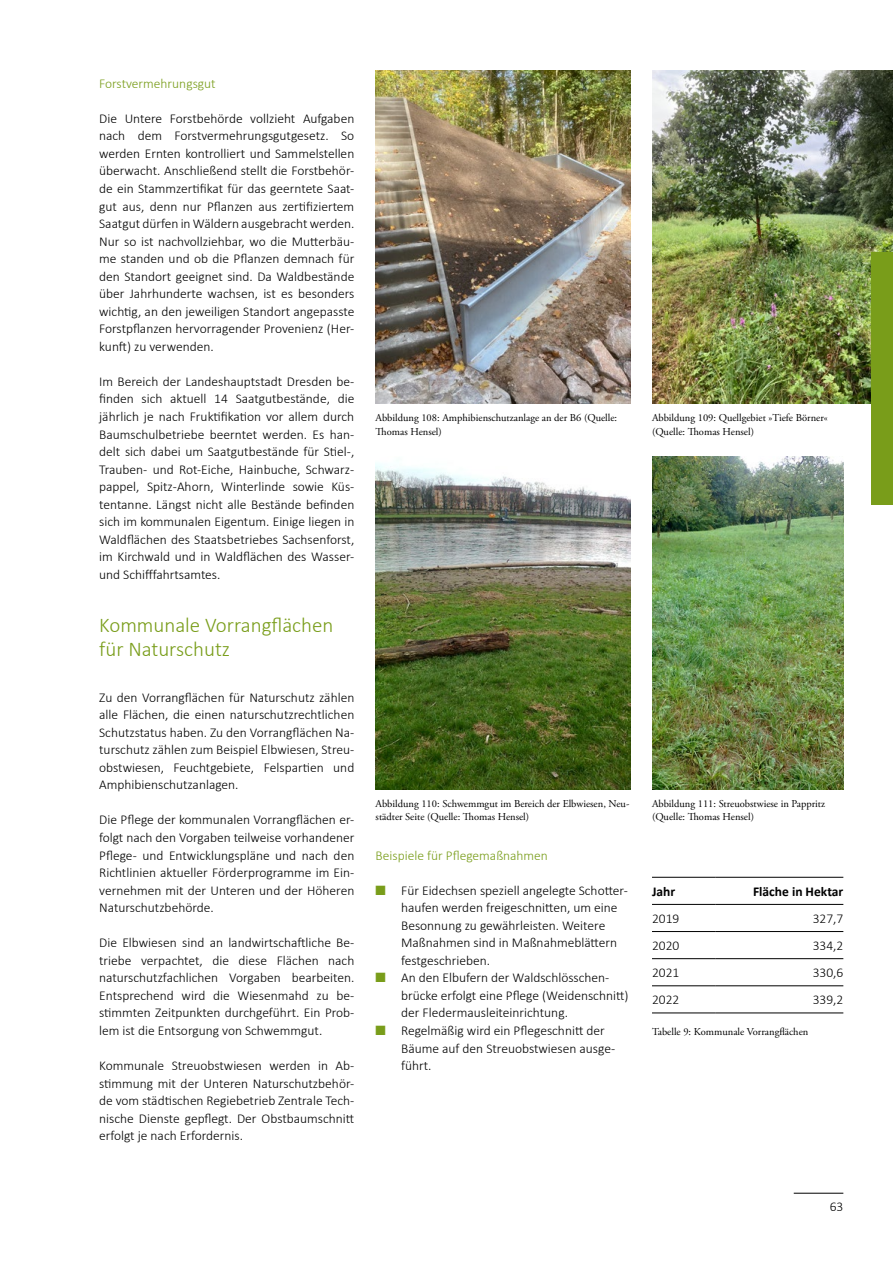
<style>
.page{position:relative;width:893px;height:1263px;background:#fff}
.page>*{position:absolute;margin:0;border:0;box-sizing:border-box;transform-origin:0 0}
.Überschrift_2__Ordnung{font:300 21px/24px "Calibri";color:#799d1a}
.Fließtext{font:300 13.5px/17.5px "Calibri";color:#000;text-align:justify}
.Aufzählung_GRÜN{font:300 13.5px/17.5px "Calibri";color:#000}
.Überschrift_3__Ordnung{font:300 13.5px "Calibri";color:#799d1a}
.Fließtext-2{font:700 13.5px "Calibri";color:#000}
.Bildunterschriften{font:10.5px/13.5px "Adobe Garamond Pro";color:#000}
.s1{color:#799d1a}
</style>
<div class="page">
<img style="left:376px;top:70px;width:255px;height:333px">
<img style="left:652px;top:70px;width:241px;height:334px">
<img style="left:376px;top:463px;width:255px;height:326px">
<img style="left:652px;top:456px;width:191px;height:333px">
<div style="left:872px;top:253px;width:21px;height:252px;background:#799d1a"></div>
<hr style="left:652px;top:877px;width:64px;height:1px;background:#000">
<hr style="left:716px;top:877px;width:127px;height:1px;background:#000">
<hr style="left:652px;top:904px;width:64px;height:1px;background:#000">
<hr style="left:716px;top:904px;width:127px;height:1px;background:#000">
<hr style="left:652px;top:931px;width:64px;height:1px;background:#000">
<hr style="left:716px;top:931px;width:127px;height:1px;background:#000">
<hr style="left:652px;top:958px;width:64px;height:1px;background:#000">
<hr style="left:716px;top:958px;width:127px;height:1px;background:#000">
<hr style="left:652px;top:985px;width:64px;height:1px;background:#000">
<hr style="left:716px;top:985px;width:127px;height:1px;background:#000">
<hr style="left:652px;top:1013px;width:64px;height:1px;background:#000">
<hr style="left:716px;top:1013px;width:127px;height:1px;background:#000">
<hr style="left:794px;top:1193px;width:49px;height:1px;background:#000">
<h3 class="Überschrift_3__Ordnung" style="left:99px;top:75px;width:118px">Forstvermehrungsgut</h3>
<p class="Fließtext" style="left:99px;top:109px;width:257px">Die Untere Forstbehörde vollzieht Aufgaben nach dem Forstvermehrungsgutgesetz. So werden Ernten kontrolliert und Sammelstellen überwacht. Anschließend stellt die Forstbehör&shy;de ein Stammzertifikat für das geerntete Saat&shy;gut aus, denn nur Pflanzen aus zertifiziertem Saatgut dürfen in Wäldern ausgebracht werden.<br>Nur so ist nachvollziehbar, wo die Mutterbäu&shy;me standen und ob die Pflanzen demnach für den Standort geeignet sind. Da Waldbestände über Jahrhunderte wachsen, ist es besonders wichtig, an den jeweiligen Standort angepasste Forstpflanzen hervorragender Provenienz (Her&shy;kunft) zu verwenden.</p>
<p class="Fließtext" style="left:99px;top:372px;width:257px">Im Bereich der Landeshauptstadt Dresden be&shy;finden sich aktuell 14 Saatgutbestände, die jährlich je nach Fruktifikation vor allem durch Baumschulbetriebe beerntet werden. Es han&shy;delt sich dabei um Saatgutbestände für Stiel-, Trauben- und Rot-Eiche, Hainbuche, Schwarz&shy;pappel, Spitz-Ahorn, Winterlinde sowie Küs&shy;tentanne. Längst nicht alle Bestände befinden sich im kommunalen Eigentum. Einige liegen in Waldflächen des Staatsbetriebes Sachsenforst, im Kirchwald und in Waldflächen des Wasser&shy;und Schifffahrtsamtes.</p>
<h2 class="Überschrift_2__Ordnung" style="left:99px;top:612px;width:236px">Kommunale Vorrangflächen für Naturschutz</h2>
<p class="Fließtext" style="left:99px;top:688px;width:257px">Zu den Vorrangflächen für Naturschutz zählen alle Flächen, die einen naturschutzrechtlichen Schutzstatus haben. Zu den Vorrangflächen Na&shy;turschutz zählen zum Beispiel Elbwiesen, Streu&shy;obstwiesen, Feuchtgebiete, Felspartien und Amphibienschutzanlagen.</p>
<p class="Fließtext" style="left:99px;top:811px;width:257px">Die Pflege der kommunalen Vorrangflächen er&shy;folgt nach den Vorgaben teilweise vorhandener Pflege- und Entwicklungspläne und nach den Richtlinien aktueller Förderprogramme im Ein&shy;vernehmen mit der Unteren und der Höheren Naturschutzbehörde.</p>
<p class="Fließtext" style="left:99px;top:934px;width:257px">Die Elbwiesen sind an landwirtschaftliche Be&shy;triebe verpachtet, die diese Flächen nach naturschutzfachlichen Vorgaben bearbeiten.<br>Entsprechend wird die Wiesenmahd zu be&shy;stimmten Zeitpunkten durchgeführt. Ein Prob&shy;lem ist die Entsorgung von Schwemmgut.</p>
<p class="Fließtext" style="left:99px;top:1057px;width:257px">Kommunale Streuobstwiesen werden in Ab&shy;stimmung mit der Unteren Naturschutzbehör&shy;de vom städtischen Regiebetrieb Zentrale Tech&shy;nische Dienste gepflegt. Der Obstbaumschnitt erfolgt je nach Erfordernis.</p>
<p class="Bildunterschriften" style="left:376px;top:411px;width:243px">Abbildung 108: Amphibienschutzanlage an der B6 (Quelle:<br>Thomas Hensel)</p>
<p class="Bildunterschriften" style="left:652px;top:411px;width:177px">Abbildung 109: Quellgebiet »Tiefe Börner« (Quelle: Thomas Hensel)</p>
<p class="Bildunterschriften" style="left:376px;top:797px;width:255px">Abbildung 110: Schwemmgut im Bereich der Elbwiesen, Neu&shy;städter Seite (Quelle: Thomas Hensel)</p>
<p class="Bildunterschriften" style="left:652px;top:797px;width:175px">Abbildung 111: Streuobstwiese in Pappritz (Quelle: Thomas Hensel)</p>
<h3 class="Überschrift_3__Ordnung" style="left:376px;top:847px;width:174px">Beispiele für Pflegemaßnahmen</h3>
<p class="Aufzählung_GRÜN" style="left:401px;top:881px;width:228px;text-indent:-26px"><span class="s1">■</span> Für Eidechsen speziell angelegte Schotter&shy;haufen werden freigeschnitten, um eine Besonnung zu gewährleisten. Weitere Maßnahmen sind in Maßnahmeblättern festgeschrieben.</p>
<p class="Aufzählung_GRÜN" style="left:401px;top:969px;width:229px;text-indent:-26px"><span class="s1">■</span> An den Elbufern der Waldschlösschen&shy;brücke erfolgt eine Pflege (Weidenschnitt) der Fledermausleiteinrichtung.</p>
<p class="Aufzählung_GRÜN" style="left:401px;top:1021px;width:216px;text-indent:-26px"><span class="s1">■</span> Regelmäßig wird ein Pflegeschnitt der<br>Bäume auf den Streuobstwiesen ausge&shy;führt.</p>
<p class="Fließtext-2" style="left:652px;top:883px;width:25px">Jahr</p>
<p class="Fließtext-2" style="left:753px;top:883px;width:92px">Fläche in Hektar</p>
<p class="Fließtext" style="left:652px;top:910px;width:29px">2019</p>
<p class="Fließtext" style="left:813px;top:910px;width:32px">327,7</p>
<p class="Fließtext" style="left:652px;top:937px;width:29px">2020</p>
<p class="Fließtext" style="left:813px;top:937px;width:32px">334,2</p>
<p class="Fließtext" style="left:652px;top:964px;width:29px">2021</p>
<p class="Fließtext" style="left:813px;top:964px;width:32px">330,6</p>
<p class="Fließtext" style="left:652px;top:991px;width:29px">2022</p>
<p class="Fließtext" style="left:813px;top:991px;width:32px">339,2</p>
<p class="Bildunterschriften" style="left:652px;top:1025px;width:158px">Tabelle 9: Kommunale Vorrangflächen</p>
<p class="Fließtext" style="left:830px;top:1197px;width:15px">63</p>
</div>
